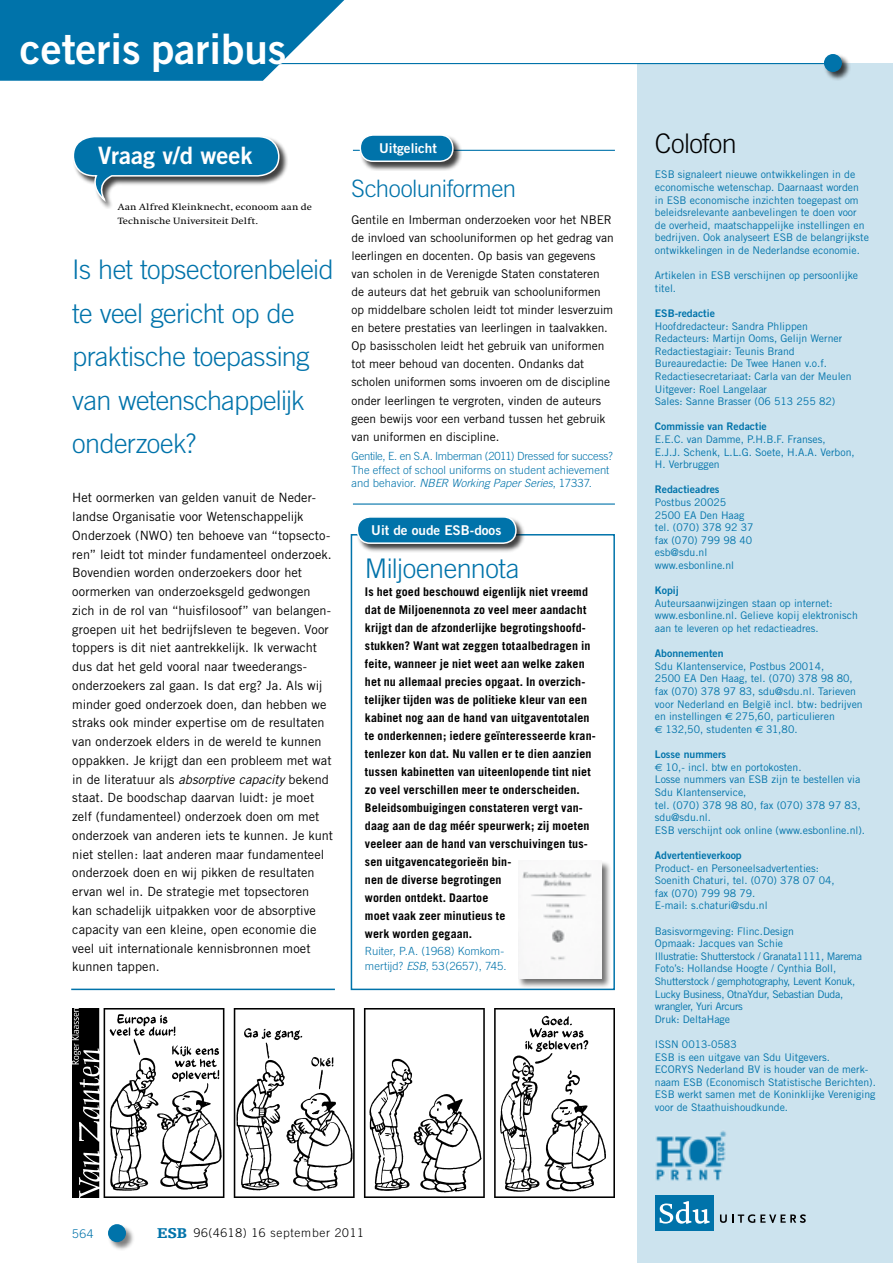
<style>
.page{position:relative;width:893px;height:1263px;background:#fff}
.page>*{position:absolute;margin:0;border:0;box-sizing:border-box;transform-origin:0 0}
.t1{font:42px "Trade Gothic Bold Two";color:#fff}
.t2{font:300 27px/43.5px "Trade Gothic";letter-spacing:-.025em;color:#0073aa}
.t3{font:300 27px "Trade Gothic";letter-spacing:-.025em;color:#000}
.t4{font:300 24px "Trade Gothic";letter-spacing:-.02em;color:#0073aa}
.t5{font:24px "Trade Gothic Bold Two";color:#fff}
.t6{font:13.5px "Trade Gothic Bold Two";color:#fff}
.t7{font:12.75px/18.8px "Trade Gothic";letter-spacing:.005em;color:#000}
.t8{font:700 12px/18px "Trade Gothic";letter-spacing:.01em;color:#000}
.t9{font:12px/18px "Trade Gothic";color:#000}
.t10{font:300 12px "Trade Gothic";letter-spacing:.06em;color:#000}
.t11{font:300 12px "Trade Gothic";color:#0073aa}
.t12{font:300 11.25px/13.5px "Trade Gothic";color:#0073aa}
.t13{font:10.5px/12.6px "Trade Gothic";color:#0073aa}
.t14{font:10.5px/12.6px "Trade Gothic";letter-spacing:-.03em;color:#0073aa}
.t15{font:10.5px "Trade Gothic Bold Two";color:#0073aa}
.t16{font:9.45px/13.5px "Swift";letter-spacing:.015em;color:#000;scale:1.11 1}
.s1{font-style:italic}
.s2{font-family:"Euro Sans"}
.s3{font-family:"Egyptienne F";font-weight:900;font-size:15px;color:#0073aa}
</style>
<div class="page">
<div style="left:638px;top:64px;width:255px;height:1199px;background:#cce3ee"></div>
<hr style="left:71px;top:989px;width:264px;height:1px;background:#0073aa">
<img style="left:72px;top:1008px;width:543px;height:190px">
<div style="left:72px;top:135px;width:216px;height:74px;background:#000;opacity:.75"></div>
<svg style="left:72px;top:135px;width:208px;height:68px"></svg>
<hr style="left:353px;top:150px;width:262px;height:1px;background:#0073aa">
<hr style="left:353px;top:503px;width:262px;height:2px;background:#0073aa">
<div style="left:359px;top:134px;width:103px;height:37px;background:#000;opacity:.75"></div>
<div style="left:360px;top:135px;width:93px;height:26px;background:#0073aa;border-radius:13px"></div>
<div style="left:360px;top:134px;width:94px;height:28px;border:2px solid #fff;border-radius:13px"></div>
<div style="left:351px;top:534px;width:264px;height:456px;border:2px solid #0073aa"></div>
<div style="left:356px;top:516px;width:169px;height:36px;background:#000;opacity:.75"></div>
<div style="left:357px;top:517px;width:159px;height:26px;background:#0073aa;border-radius:13px"></div>
<div style="left:357px;top:516px;width:160px;height:28px;border:2px solid #fff;border-radius:13px"></div>
<img style="left:655px;top:1131px;width:72px;height:50px">
<div style="left:655px;top:1195px;width:59px;height:35px;background:#0073aa"></div>
<svg style="left:660px;top:1201px;width:50px;height:23px"></svg>
<svg style="left:720px;top:1214px;width:86px;height:9px"></svg>
<div style="left:517px;top:860px;width:94px;height:128px;background:#000;opacity:.55"></div>
<img style="left:518px;top:860px;width:84px;height:118px">
<div style="left:108px;top:1224px;width:27px;height:27px;background:#000;opacity:.5"></div>
<div style="left:108px;top:1224px;width:18px;height:18px;background:#0073aa;border-radius:50%"></div>
<div style="left:823px;top:54px;width:27px;height:27px;background:#000;opacity:.75"></div>
<div style="left:824px;top:54px;width:18px;height:18px;background:#0073aa;border-radius:50%"></div>
<hr style="left:270px;top:63px;width:554px;height:1px;background:#0073aa">
<svg style="left:0;top:0;width:344px;height:81px;background:#1d83b3"></svg>
<h1 class="t1" style="left:20px;top:23px;width:268px">ceteris paribus</h1>
<h3 class="t5" style="left:98px;top:141px;width:156px">Vraag v/d week</h3>
<p class="t6" style="left:379px;top:139px;width:59px">Uitgelicht</p>
<p class="t16" style="left:118px;top:200px;width:177px">Aan Alfred Kleinknecht, econoom aan de<br>Technische Universiteit Delft.</p>
<h2 class="t2" style="left:72px;top:247px;width:263px">Is het topsectorenbeleid te veel gericht op de praktische toepassing van wetenschappelijk onderzoek?</h2>
<p class="t7" style="left:72px;top:488px;width:262px">Het oormerken van gelden vanuit de Neder&shy;landse Organisatie voor Wetenschappelijk Onderzoek (NWO) ten behoeve van “topsecto&shy;ren” leidt tot minder fundamenteel onderzoek.<br>Bovendien worden onderzoekers door het oormerken van onderzoeksgeld gedwongen zich in de rol van “huisfilosoof” van belangen&shy;groepen uit het bedrijfsleven te begeven. Voor toppers is dit niet aantrekkelijk. Ik verwacht dus dat het geld vooral naar tweederangs&shy;onderzoekers zal gaan. Is dat erg? Ja. Als wij minder goed onderzoek doen, dan hebben we straks ook minder expertise om de resultaten van onderzoek elders in de wereld te kunnen oppakken. Je krijgt dan een probleem met wat in de literatuur als <span class="s1">absorptive capacity</span> bekend staat. De boodschap daarvan luidt: je moet zelf (fundamenteel) onderzoek doen om met onderzoek van anderen iets te kunnen. Je kunt niet stellen: laat anderen maar fundamenteel onderzoek doen en wij pikken de resultaten ervan wel in. De strategie met topsectoren<br>kan schadelijk uitpakken voor de absorptive capacity van een kleine, open economie die veel uit internationale kennisbronnen moet kunnen tappen.</p>
<h3 class="t4" style="left:351px;top:175px;width:166px">Schooluniformen</h3>
<p class="t9" style="left:351px;top:211px;width:264px">Gentile en Imberman onderzoeken voor het NBER de invloed van schooluniformen op het gedrag van leerlingen en docenten. Op basis van gegevens van scholen in de Verenigde Staten constateren de auteurs dat het gebruik van schooluniformen op middelbare scholen leidt tot minder lesverzuim en betere prestaties van leerlingen in taalvakken.<br>Op basisscholen leidt het gebruik van uniformen tot meer behoud van docenten. Ondanks dat scholen uniformen soms invoeren om de discipline onder leerlingen te vergroten, vinden de auteurs geen bewijs voor een verband tussen het gebruik van uniformen en discipline.</p>
<p class="t12" style="left:351px;top:449px;width:263px">Gentile, E. en S.A. Imberman (2011) Dressed for success?<br>The effect of school uniforms on student achievement and behavior. <span class="s1">NBER Working Paper Series</span>, 17337.</p>
<p class="t6" style="left:371px;top:522px;width:132px">Uit de oude ESB-doos</p>
<h2 class="t2" style="left:365px;top:546px;width:156px">Miljoenennota</h2>
<p class="t8" style="left:365px;top:583px;width:232px">Is het goed beschouwd eigenlijk niet vreemd dat de Miljoenennota zo veel meer aandacht krijgt dan de afzonderlijke begrotingshoofd&shy;stukken? Want wat zeggen totaalbedragen in feite, wanneer je niet weet aan welke zaken het nu allemaal precies opgaat. In overzich&shy;telijker tijden was de politieke kleur van een kabinet nog aan de hand van uitgaventotalen te onderkennen; iedere geïnteresseerde kran&shy;tenlezer kon dat. Nu vallen er te dien aanzien tussen kabinetten van uiteenlopende tint niet zo veel verschillen meer te onderscheiden.<br>Beleidsombuigingen constateren vergt van&shy;daag aan de dag méér speurwerk; zij moeten veeleer aan de hand van verschuivingen tus&shy;sen uitgavencategorieën bin-<br>nen de diverse begrotingen<br>worden ontdekt. Daartoe<br>moet vaak zeer minutieus te<br>werk worden gegaan.</p>
<p class="t12" style="left:365px;top:943px;width:143px;line-height:15px">Ruiter, P.A. (1968) Komkom&shy;mertijd? <span class="s1">ESB</span>, 53(2657), 745.</p>
<h2 class="t3" style="left:655px;top:127px;width:83px">Colofon</h2>
<p class="t13" style="left:655px;top:168px;width:216px">ESB signaleert nieuwe ontwikkelingen in de economische wetenschap. Daarnaast worden in ESB economische inzichten toegepast om beleidsrelevante aanbevelingen te doen voor de overheid, maatschappelijke instellingen en bedrijven. Ook analyseert ESB de belangrijkste ontwikkelingen in de Nederlandse economie.</p>
<p class="t13" style="left:655px;top:269px;width:205px">Artikelen in ESB verschijnen op persoonlijke titel.</p>
<p class="t15" style="left:655px;top:307px;width:62px">ESB-redactie</p>
<p class="t13" style="left:655px;top:319px;width:198px">Hoofdredacteur: Sandra Phlippen Redacteurs: Martijn Ooms, Gelijn Werner Redactiestagiair: Teunis Brand Bureauredactie: De Twee Hanen v.o.f.<br>Redactiesecretariaat: Carla van der Meulen Uitgever: Roel Langelaar<br>Sales: Sanne Brasser (06 513 255 82)</p>
<p class="t15" style="left:655px;top:420px;width:113px">Commissie van Redactie</p>
<p class="t13" style="left:655px;top:433px;width:201px">E.E.C. van Damme, P.H.B.F. Franses,<br>E.J.J. Schenk, L.L.G. Soete, H.A.A. Verbon,<br>H. Verbruggen</p>
<p class="t15" style="left:655px;top:483px;width:66px">Redactieadres</p>
<p class="t13" style="left:655px;top:496px;width:100px">Postbus 20025<br>2500 EA Den Haag tel. (070) 378 92 37 fax (070) 799 98 40 esb@sdu.nl www.esbonline.nl</p>
<p class="t15" style="left:655px;top:584px;width:25px">Kopij</p>
<p class="t13" style="left:655px;top:597px;width:205px">Auteursaanwijzingen staan op internet: www.esbonline.nl. Gelieve kopij elektronisch aan te leveren op het redactieadres.</p>
<p class="t15" style="left:655px;top:647px;width:70px">Abonnementen</p>
<p class="t13" style="left:655px;top:660px;width:209px">Sdu Klantenservice, Postbus 20014,<br>2500 EA Den Haag, tel. (070) 378 98 80, fax (070) 378 97 83, sdu@sdu.nl. Tarieven voor Nederland en België incl. btw: bedrijven en instellingen <span class="s2">€</span> 275,60, particulieren<br><span class="s2">€</span> 132,50, studenten <span class="s2">€</span> 31,80.</p>
<p class="t15" style="left:655px;top:748px;width:73px">Losse nummers</p>
<p class="t13" style="left:655px;top:760px;width:212px"><span class="s2">€</span> 10,- incl. btw en portokosten.<br>Losse nummers van ESB zijn te bestellen via<br>Sdu Klantenservice,<br>tel. (070) 378 98 80, fax (070) 378 97 83, sdu@sdu.nl.<br>ESB verschijnt ook online (www.esbonline.nl).</p>
<p class="t15" style="left:655px;top:849px;width:88px">Advertentieverkoop</p>
<p class="t13" style="left:655px;top:861px;width:181px">Product- en Personeelsadvertenties:<br>Soenith Chaturi, tel. (070) 378 07 04, fax (070) 799 98 79.<br>E-mail: s.chaturi@sdu.nl</p>
<p class="t14" style="left:655px;top:924px;width:209px">Basisvormgeving: Flinc.Design<br>Opmaak: Jacques van Schie<br>Illustratie: Shutterstock / Granata1111, Marema Foto’s: Hollandse Hoogte / Cynthia Boll, Shutterstock / gemphotography, Levent Konuk, Lucky Business, OtnaYdur, Sebastian Duda, wrangler, Yuri Arcurs<br>Druk: DeltaHage</p>
<p class="t13" style="left:655px;top:1038px;width:223px">ISSN 0013-0583<br>ESB is een uitgave van Sdu Uitgevers.<br>ECORYS Nederland BV is houder van de merk&shy;naam ESB (Economisch Statistische Berichten).<br>ESB werkt samen met de Koninklijke Vereniging voor de Staathuishoudkunde.</p>
<p class="t11" style="left:72px;top:1226px;width:23px">564</p>
<p class="t10" style="left:157px;top:1225px;width:208px"><span class="s3">ESB</span> 96(4618) 16 september 2011</p>
</div>
